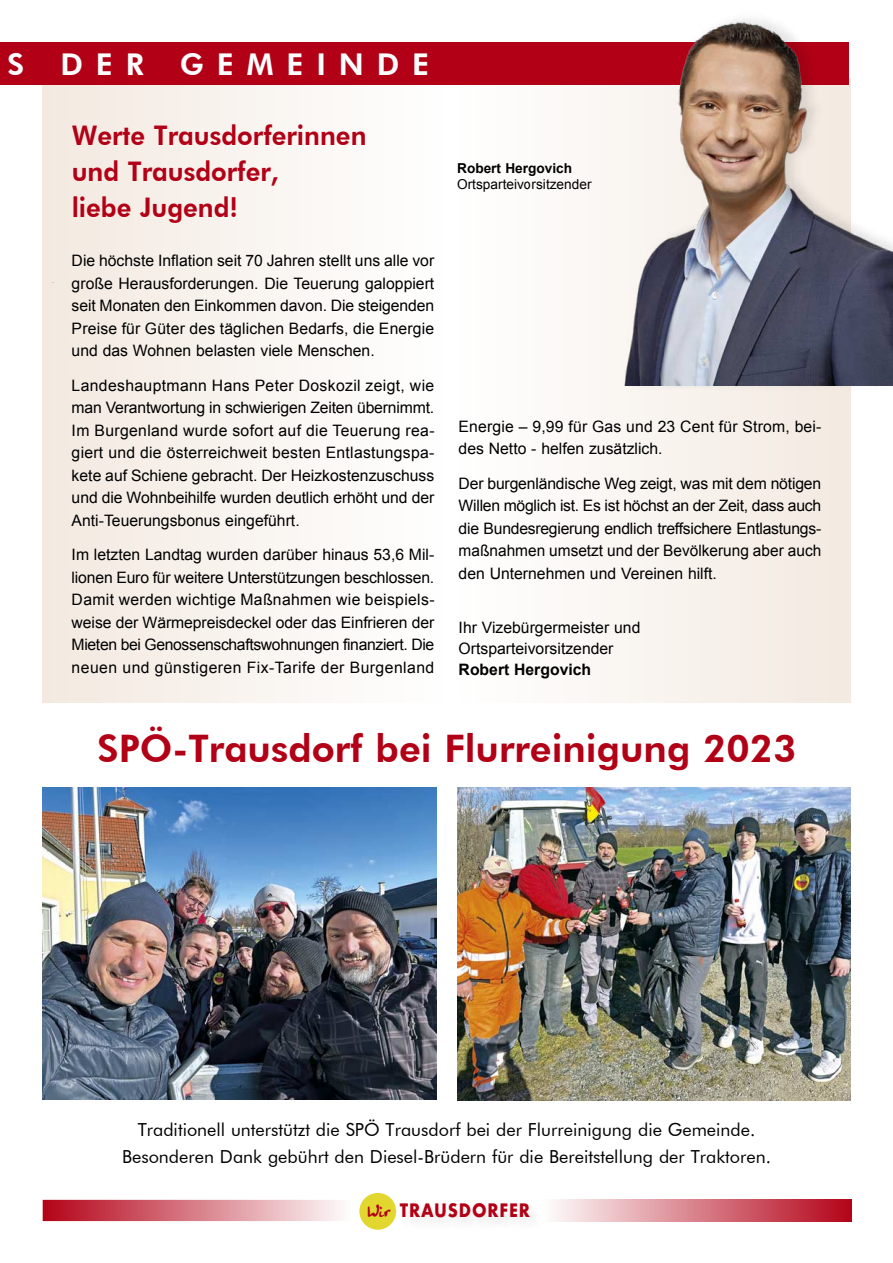
<style>
.page{position:relative;width:893px;height:1263px;background:#fff}
.page>*{position:absolute;margin:0;border:0;box-sizing:border-box;transform-origin:0 0}
.t1{font:800 37.95px "Futura BT";color:#b20016}
.t2{font:800 30px "Futura BT";letter-spacing:.43em;color:#fff}
.t3{font:800 27px "Futura BT";color:#b20016;scale:.95 1}
.t4{font:19.05px "Handwriting Plain";color:#b20016}
.t5{font:18px "Futura BT";color:#000}
.t6{font:700 18px "Futura";letter-spacing:.055em;color:#b20016;scale:.88 1}
.t7{font:15.75px/22.5px "Arial";color:#000;text-align:justify}
.t8{font:700 15.75px "Arial";color:#000}
.t9{font:13.65px "Arial";color:#000}
.t10{font:700 13.65px "Arial";color:#000}
.t11{font:800 3px "Futura BT";color:#b20016}
</style>
<div class="page">
<svg style="left:43px;top:85px;width:807px;height:618px"></svg>
<div style="left:0;top:43px;width:849px;height:42px;background:#b20016"></div>
<img style="left:528px;top:42px;width:365px;height:354px">
<img style="left:605px;top:18px;width:288px;height:367px">
<div style="left:359px;top:1193px;width:37px;height:37px;background:#e1d72f;border-radius:50%"></div>
<div style="left:43px;top:1200px;width:308px;height:21px;background:linear-gradient(to right,#b30318,#fefcfc)"></div>
<div style="left:542px;top:1200px;width:309px;height:21px;background:linear-gradient(to right,#fefefe,#b40419)"></div>
<img style="left:43px;top:787px;width:393px;height:312px">
<img style="left:457px;top:787px;width:393px;height:313px">
<p class="t2" style="left:8px;top:46px;width:423px">S DER GEMEINDE</p>
<p class="t11" style="left:53px;top:280px;width:3px">-</p>
<p class="t3" style="left:72px;top:119px;width:312px">Werte Trausdorferinnen</p>
<p class="t3" style="left:72px;top:155px;width:220px">und Trausdorfer,</p>
<p class="t3" style="left:72px;top:191px;width:177px">liebe Jugend!</p>
<p class="t7" style="left:72px;top:249px;width:364px">Die höchste Inflation seit 70 Jahren stellt uns alle vor große Herausforderungen. Die Teuerung galoppiert seit Monaten den Einkommen davon. Die steigenden Preise für Güter des täglichen Bedarfs, die Energie und das Wohnen belasten viele Menschen.</p>
<p class="t7" style="left:72px;top:374px;width:365px">Landeshauptmann Hans Peter Doskozil zeigt, wie man Verantwortung in schwierigen Zeiten übernimmt.<br>Im Burgenland wurde sofort auf die Teuerung rea&shy;giert und die österreichweit besten Entlastungspa&shy;kete auf Schiene gebracht. Der Heizkostenzuschuss und die Wohnbeihilfe wurden deutlich erhöht und der Anti-Teuerungsbonus eingeführt.</p>
<p class="t7" style="left:72px;top:543px;width:365px">Im letzten Landtag wurden darüber hinaus 53,6 Mil&shy;lionen Euro für weitere Unterstützungen beschlossen.<br>Damit werden wichtige Maßnahmen wie beispiels&shy;weise der Wärmepreisdeckel oder das Einfrieren der Mieten bei Genossenschaftswohnungen finanziert. Die neuen und günstigeren Fix-Tarife der Burgenland</p>
<p class="t10" style="left:457px;top:160px;width:117px">Robert Hergovich</p>
<p class="t9" style="left:457px;top:177px;width:136px">Ortsparteivorsitzender</p>
<p class="t7" style="left:459px;top:415px;width:364px">Energie – 9,99 für Gas und 23 Cent für Strom, bei&shy;des Netto - helfen zusätzlich.</p>
<p class="t7" style="left:459px;top:472px;width:364px">Der burgenländische Weg zeigt, was mit dem nötigen Willen möglich ist. Es ist höchst an der Zeit, dass auch die Bundesregierung endlich treffsichere Entlastungs&shy;maßnahmen umsetzt und der Bevölkerung aber auch den Unternehmen und Vereinen hilft.</p>
<p class="t7" style="left:459px;top:616px;width:183px">Ihr Vizebürgermeister und</p>
<p class="t7" style="left:459px;top:637px;width:156px">Ortsparteivorsitzender</p>
<p class="t8" style="left:459px;top:660px;width:134px">Robert Hergovich</p>
<p class="t1" style="left:98px;top:725px;width:700px">SPÖ-Trausdorf bei Flurreinigung 2023</p>
<p class="t5" style="left:138px;top:1119px;width:619px">Traditionell unterstützt die SPÖ Trausdorf bei der Flurreinigung die Gemeinde.</p>
<p class="t5" style="left:122px;top:1145px;width:651px">Besonderen Dank gebührt den Diesel-Brüdern für die Bereitstellung der Traktoren.</p>
<p class="t4" style="left:367px;top:1201px;width:25px">Wir</p>
<p class="t6" style="left:400px;top:1199px;width:150px">TRAUSDORFER</p>
</div>
